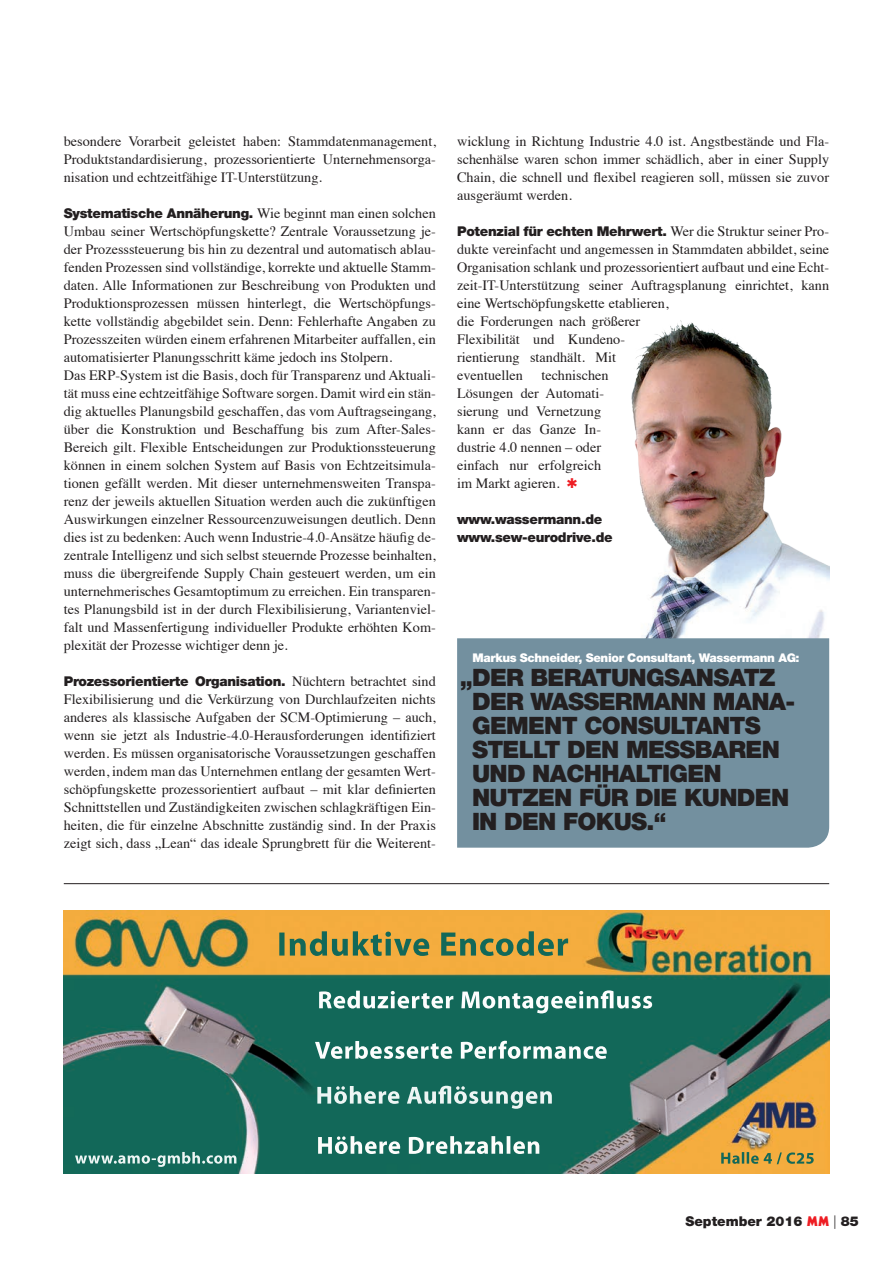
<style>
.page{position:relative;width:893px;height:1263px;background:#fff}
.page>*{position:absolute;margin:0;border:0;box-sizing:border-box;transform-origin:0 0}
.K-HL{font:900 24px/24px "Helvetica Neue";letter-spacing:-.03em;color:#231f20}
.www{font:14.25px/18px "Times";color:#231f20;text-align:justify}
.Copy{font:14.25px/18px "Times";color:#231f20;text-align:justify}
.www-2{font:900 13.5px "Helvetica Neue";letter-spacing:-.02em;color:#231f20}
.www-3{font:900 13.5px "Helvetica Neue";color:#231f20}
.K-HL-2{font:900 12px "Helvetica Neue";letter-spacing:-.03em;color:#fff}
.s1{font-family:"Helvetica Neue";font-weight:900;font-size:13.5px}
.s2{font-family:"Times";font-weight:400;font-size:14.25px}
.s3{color:#ee1d23}
.s4{font-family:"Kabel";color:#ee1d23}
.s5{font-weight:300}
</style>
<div class="page">
<img style="left:631px;top:320px;width:198px;height:318px">
<div style="left:457px;top:638px;width:372px;height:210px;background:#73909f"></div>
<img style="left:64px;top:910px;width:765px;height:263px">
<hr style="left:64px;top:883px;width:765px;height:1px;background:#231f20">
<p class="Copy" style="left:64px;top:131px;width:374px">besondere Vorarbeit geleistet haben: Stammdatenmanagement, Produktstandardisierung, prozessorientierte Unternehmensorga&shy;nisation und echtzeitfähige IT-Unterstützung.</p>
<p class="www" style="left:64px;top:203px;width:374px"><span class="s1">Systematische Annäherung.</span> Wie beginnt man einen solchen Umbau seiner Wertschöpfungskette? Zentrale Voraussetzung je&shy;der Prozesssteuerung bis hin zu dezentral und automatisch ablau&shy;fenden Prozessen sind vollständige, korrekte und aktuelle Stamm&shy;daten. Alle Informationen zur Beschreibung von Produkten und Produktionsprozessen müssen hinterlegt, die Wertschöpfungs&shy;kette vollständig abgebildet sein. Denn: Fehlerhafte Angaben zu Prozesszeiten würden einem erfahrenen Mitarbeiter auffallen, ein automatisierter Planungsschritt käme jedoch ins Stolpern.</p>
<p class="Copy" style="left:64px;top:365px;width:374px">Das ERP-System ist die Basis, doch für Transparenz und Aktuali&shy;tät muss eine echtzeitfähige Software sorgen. Damit wird ein stän&shy;dig aktuelles Planungsbild geschaffen, das vom Auftragseingang, über die Konstruktion und Beschaffung bis zum After-Sales-Bereich gilt. Flexible Entscheidungen zur Produktionssteuerung können in einem solchen System auf Basis von Echtzeitsimula&shy;tionen gefällt werden. Mit dieser unternehmensweiten Transpa&shy;renz der jeweils aktuellen Situation werden auch die zukünftigen Auswirkungen einzelner Ressourcenzuweisungen deutlich. Denn dies ist zu bedenken: Auch wenn Industrie-4.0-Ansätze häufig de&shy;zentrale Intelligenz und sich selbst steuernde Prozesse beinhalten, muss die übergreifende Supply Chain gesteuert werden, um ein unternehmerisches Gesamtoptimum zu erreichen. Ein transparen&shy;tes Planungsbild ist in der durch Flexibilisierung, Variantenviel&shy;falt und Massenfertigung individueller Produkte erhöhten Kom&shy;plexität der Prozesse wichtiger denn je.</p>
<p class="www-2" style="left:64px;top:673px;width:374px">Prozessorientierte Organisation. <span class="s2">Nüchtern betrachtet sind</span></p>
<p class="www" style="left:64px;top:689px;width:374px">Flexibilisierung und die Verkürzung von Durchlaufzeiten nichts anderes als klassische Aufgaben der SCM-Optimierung – auch, wenn sie jetzt als Industrie-4.0-Herausforderungen identifiziert werden. Es müssen organisatorische Voraussetzungen geschaffen werden, indem man das Unternehmen entlang der gesamten Wert&shy;schöpfungskette prozessorientiert aufbaut – mit klar definierten Schnittstellen und Zuständigkeiten zwischen schlagkräftigen Ein&shy;heiten, die für einzelne Abschnitte zuständig sind. In der Praxis zeigt sich, dass „Lean“ das ideale Sprungbrett für die Weiterent-</p>
<p class="www" style="left:457px;top:131px;width:373px">wicklung in Richtung Industrie 4.0 ist. Angstbestände und Fla&shy;schenhälse waren schon immer schädlich, aber in einer Supply Chain, die schnell und flexibel reagieren soll, müssen sie zuvor ausgeräumt werden.</p>
<p class="www-2" style="left:457px;top:223px;width:374px">Potenzial für echten Mehrwert. <span class="s2">Wer die Struktur seiner Pro-</span></p>
<p class="www" style="left:457px;top:239px;width:373px;text-align:left">dukte vereinfacht und angemessen in Stammdaten abbildet, seine Organisation schlank und prozessorientiert aufbaut und eine Echt&shy;zeit-IT-Unterstützung seiner Auftragsplanung einrichtet, kann eine Wertschöpfungskette etablieren,<br>die Forderungen nach größerer<br>Flexibilität und Kundeno-<br>rientierung standhält. Mit<br>eventuellen</p>
<p class="www" style="left:457px;top:365px;width:153px;text-align:left;text-indent:84px">technischen<br>Lösungen der Automati&shy;sierung und Vernetzung kann er das Ganze In&shy;dustrie 4.0 nennen – oder einfach nur erfolgreich im Markt agieren. <span class="s3">✱</span></p>
<p class="www-2" style="left:457px;top:511px;width:147px">www.wassermann.de</p>
<p class="www-2" style="left:457px;top:529px;width:157px">www.sew-eurodrive.de</p>
<p class="K-HL-2" style="left:472px;top:651px;width:329px">Markus Schneider, Senior Consultant, Wassermann AG:</p>
<p class="K-HL" style="left:472px;top:665px;width:322px;text-indent:-12px">„DER BERATUNGSANSATZ<br>DER WASSERMANN MANA-<br>GEMENT CONSULTANTS<br>STELLT DEN MESSBAREN<br>UND NACHHALTIGEN<br>NUTZEN FÜR DIE KUNDEN<br>IN DEN FOKUS.“</p>
<p class="www-3" style="left:685px;top:1213px;width:175px">September 2016 <span class="s4">MM</span> <span class="s5">|</span> 85</p>
</div>
